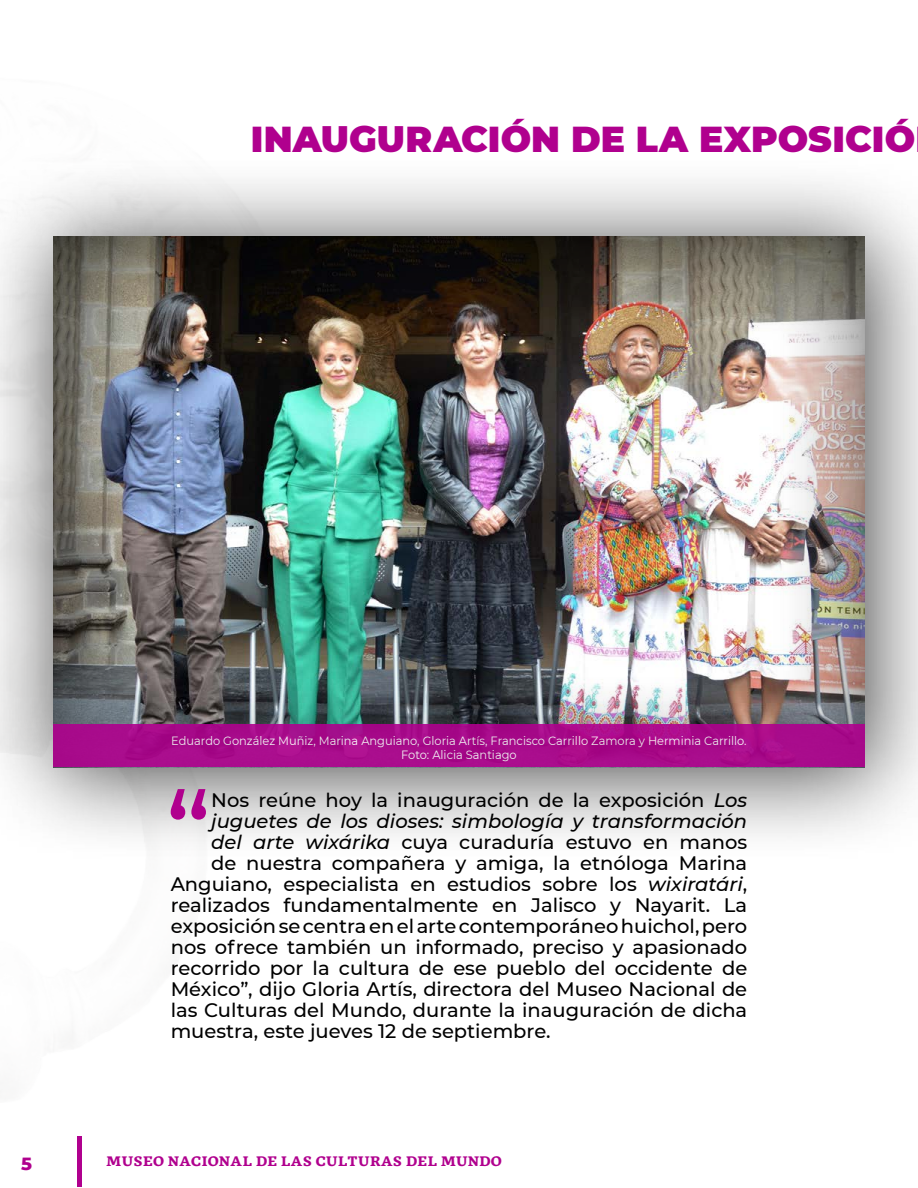
<style>
.page{position:relative;width:918px;height:1188px;background:#fff}
.page>*{position:absolute;margin:0;border:0;box-sizing:border-box;transform-origin:0 0}
.t1{font:500 109.5px "Montserrat";color:#b0008e}
.t2{font:900 36px "Montserrat";letter-spacing:.005em;color:#b0008e}
.t3{font:500 19.5px "Montserrat";color:#000}
.t4{font:italic 500 19.5px "Montserrat";color:#000}
.t5{font:800 18px "Montserrat";color:#b0008e}
.t6{font:12px/14.4px "Montserrat";color:#fff;text-align:center;scale:.95 1}
.t7{font:700 12px "GMX";color:#b0008e}
.s1{font-style:italic}
</style>
<div class="page">
<hr style="left:78px;top:1136px;width:4px;height:50px;background:#b0008e">
<div style="left:0;top:154px;width:918px;height:708px;background:#000;opacity:.75"></div>
<div style="left:41px;top:227px;width:838px;height:543px;background:#000;opacity:.75"></div>
<div style="left:53px;top:725px;width:812px;height:42px;background:#a80b8b"></div>
<h2 class="t2" style="left:251px;top:112px;width:666px">INAUGURACIÓN DE LA EXPOSICIÓ</h2>
<p class="t6" style="left:171px;top:733px;width:607px">Eduardo González Muñiz, Marina Anguiano, Gloria Artís, Francisco Carrillo Zamora y Herminia Carrillo.<br>Foto: Alicia Santiago</p>
<h1 class="t1" style="left:166px;top:755px;width:47px">“</h1>
<p class="t3" style="left:211px;top:787px;width:538px">Nos reúne hoy la inauguración de la exposición <span class="s1">Los</span></p>
<p class="t4" style="left:211px;top:808px;width:538px">juguetes de los dioses: simbología y transformación</p>
<p class="t3" style="left:211px;top:829px;width:538px"><span class="s1">del arte wixárika</span> cuya curaduría estuvo en manos</p>
<p class="t3" style="left:211px;top:850px;width:538px">de nuestra compañera y amiga, la etnóloga Marina</p>
<p class="t3" style="left:171px;top:871px;width:578px">Anguiano, especialista en estudios sobre los <span class="s1">wixiratári</span>,</p>
<p class="t3" style="left:171px;top:892px;width:578px">realizados fundamentalmente en Jalisco y Nayarit. La</p>
<p class="t3" style="left:171px;top:913px;width:578px">exposición se centra en el arte contemporáneo huichol, pero</p>
<p class="t3" style="left:171px;top:934px;width:578px">nos ofrece también un informado, preciso y apasionado</p>
<p class="t3" style="left:171px;top:955px;width:578px">recorrido por la cultura de ese pueblo del occidente de</p>
<p class="t3" style="left:171px;top:976px;width:578px">México”, dijo Gloria Artís, directora del Museo Nacional de</p>
<p class="t3" style="left:171px;top:997px;width:578px">las Culturas del Mundo, durante la inauguración de dicha</p>
<p class="t3" style="left:171px;top:1018px;width:382px">muestra, este jueves 12 de septiembre.</p>
<p class="t5" style="left:21px;top:1151px;width:12px">5</p>
<p class="t7" style="left:106px;top:1152px;width:397px">MUSEO NACIONAL DE LAS CULTURAS DEL MUNDO</p>
</div>
